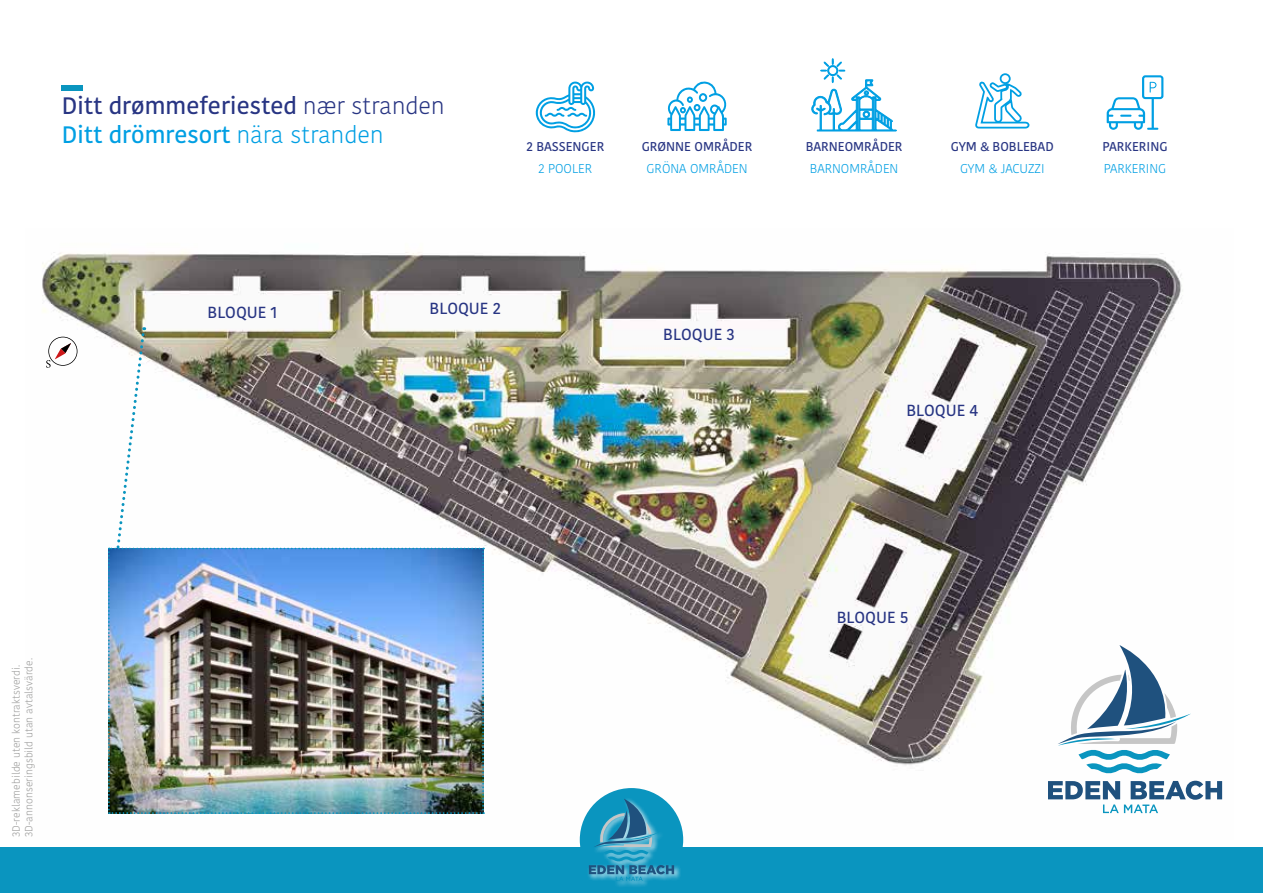
<style>
.page{position:relative;width:1263px;height:893px;background:#fff}
.page>*{position:absolute;margin:0;border:0;box-sizing:border-box;transform-origin:0 0}
.t1{font:600 23.7px/28.5px "Kohinoor Latin";color:#283583}
.t2{font:600 16.05px "Kohinoor Latin";color:#283583}
.t3{font:600 12.75px "Kohinoor Latin";color:#283583}
.t4{font:300 12.75px "Kohinoor Latin";color:#009fe3}
.t5{font:300 10.5px/12.6px "Kohinoor Latin";color:#9d9d9c}
.s1{font-weight:300}
.s2{color:#009fe3}
.s3{font-weight:300;color:#009fe3}
</style>
<div class="page">
<img style="left:42px;top:251px;width:1141px;height:589px">
<div style="left:2px;top:848px;width:1261px;height:45px;background:#0a95bf"></div>
<hr style="left:0;top:848px;width:2px;height:45px;background:#0a95bf">
<div style="left:580px;top:788px;width:103px;height:103px;background:#0a95bf;border-radius:50%"></div>
<div style="left:587px;top:797px;width:94px;height:91px;background:#fff;opacity:.75"></div>
<svg style="left:589px;top:799px;width:85px;height:82px"></svg>
<div style="left:62px;top:85px;width:21px;height:6px;background:#0a95bf"></div>
<img style="left:107px;top:327px;width:377px;height:487px">
<svg style="left:536px;top:81px;width:59px;height:52px"></svg>
<svg style="left:667px;top:81px;width:60px;height:50px"></svg>
<svg style="left:811px;top:58px;width:86px;height:74px"></svg>
<svg style="left:975px;top:76px;width:55px;height:53px"></svg>
<div style="left:1000px;top:73px;width:11px;height:11px;border:2px solid #009fe3;border-radius:50%"></div>
<svg style="left:1107px;top:75px;width:56px;height:55px"></svg>
<div style="left:1045px;top:643px;width:185px;height:177px;background:#fff"></div>
<svg style="left:1048px;top:781px;width:174px;height:32px"></svg>
<svg style="left:1058px;top:645px;width:133px;height:129px"></svg>
<svg style="left:46px;top:337px;width:32px;height:31px"></svg>
<h1 class="t1" style="left:62px;top:92px;width:384px">Ditt drømmeferiested <span class="s1">nær stranden<br></span><span class="s2">Ditt drömresort</span> <span class="s3">nära stranden</span></h1>
<p class="t3" style="left:526px;top:139px;width:79px">2 BASSENGER</p>
<p class="t4" style="left:538px;top:160px;width:55px">2 POOLER</p>
<p class="t3" style="left:642px;top:139px;width:112px">GRØNNE OMRÅDER</p>
<p class="t4" style="left:646px;top:160px;width:103px">GRÖNA OMRÅDEN</p>
<h2 class="t2" style="left:207px;top:302px;width:72px">BLOQUE 1</h2>
<h2 class="t2" style="left:430px;top:298px;width:73px">BLOQUE 2</h2>
<h2 class="t2" style="left:663px;top:325px;width:73px">BLOQUE 3</h2>
<p class="t3" style="left:806px;top:139px;width:98px">BARNEOMRÅDER</p>
<p class="t4" style="left:810px;top:160px;width:90px">BARNOMRÅDEN</p>
<p class="t3" style="left:951px;top:139px;width:104px">GYM &amp; BOBLEBAD</p>
<p class="t4" style="left:960px;top:160px;width:86px">GYM &amp; JACUZZI</p>
<p class="t3" style="left:1102px;top:139px;width:66px">PARKERING</p>
<p class="t4" style="left:1104px;top:160px;width:64px">PARKERING</p>
<h2 class="t2" style="left:906px;top:400px;width:73px">BLOQUE 4</h2>
<p class="t5" style="left:10px;top:837px;width:180px;rotate:-90deg">3D-reklamebilde uten kontraktsverdi.<br>3D-annonseringsbild utan avtalsvärde.</p>
<h2 class="t2" style="left:837px;top:607px;width:73px">BLOQUE 5</h2>
</div>
